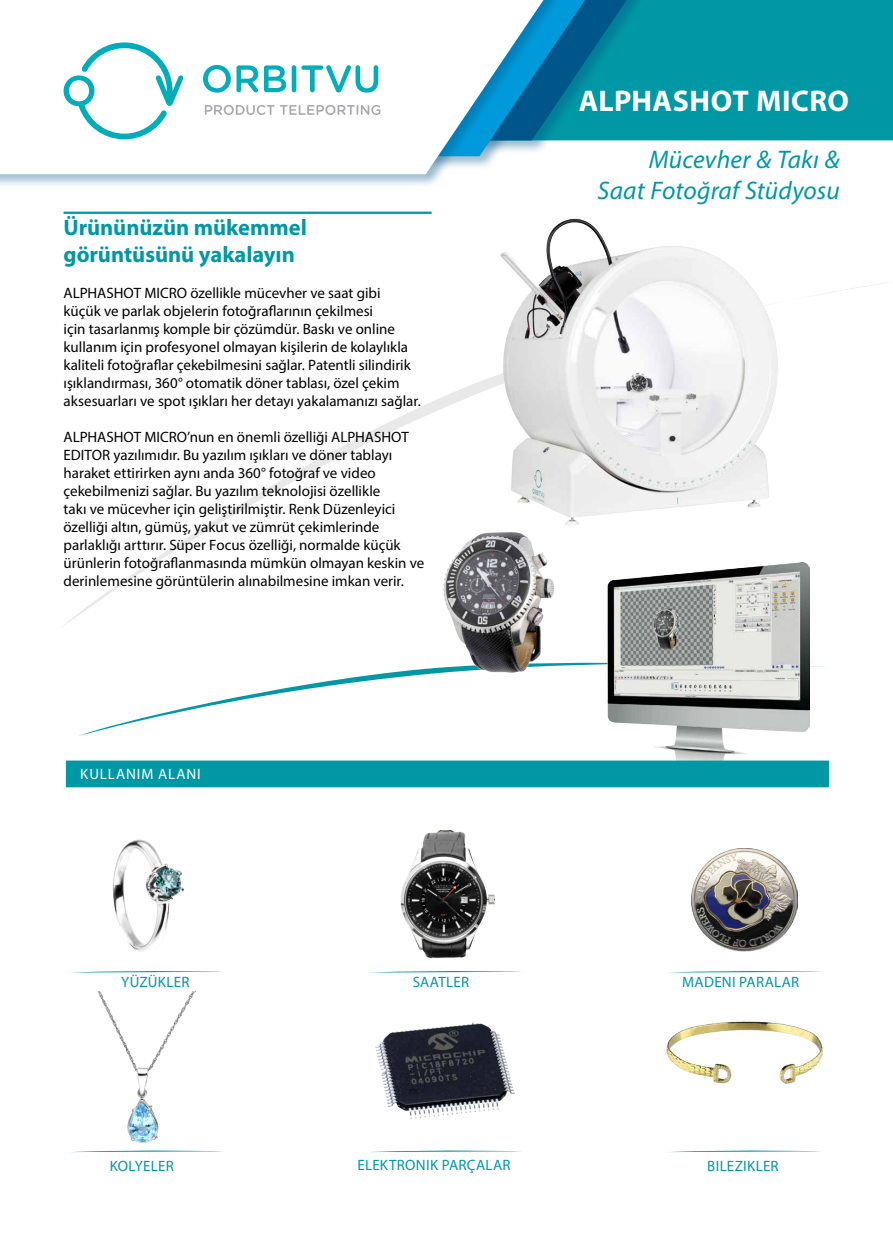
<style>
.page{position:relative;width:893px;height:1234px;background:#fff}
.page>*{position:absolute;margin:0;border:0;box-sizing:border-box;transform-origin:0 0}
.t1{font:700 30px "Myriad Pro";letter-spacing:.01em;color:#fff}
.t2{font:italic 25.5px/30.6px "Myriad Pro";letter-spacing:.01em;color:#0098a5;text-align:right}
.t3{font:700 22.5px/27px "Myriad Pro";letter-spacing:-.005em;color:#0098a5}
.t4{font:15px/18px "Myriad Pro";color:#000}
.t5{font:15px "Myriad Pro";letter-spacing:.01em;color:#0098a5}
.t6{font:15px "Myriad Pro";letter-spacing:.06em;color:#fff}
</style>
<div class="page">
<svg style="left:65px;top:284px;width:812px;height:345px"></svg>
<svg style="left:79px;top:655px;width:746px;height:81px"></svg>
<hr style="left:64px;top:211px;width:368px;height:3px;background:#0098a5">
<div style="left:0;top:0;width:893px;height:140px;background:#0098a5"></div>
<div style="left:0;top:0;width:686px;height:155px;background:#005689;opacity:.4"></div>
<div style="left:0;top:0;width:633px;height:170px;background:#005689;opacity:.4"></div>
<div style="left:0;top:0;width:581px;height:188px;background:#005689;opacity:.4"></div>
<svg style="left:0;top:0;width:543px;height:174px;fill:#fff"></svg>
<svg style="left:64px;top:42px;width:119px;height:97px"></svg>
<svg style="left:203px;top:65px;width:55px;height:28px"></svg>
<svg style="left:264px;top:65px;width:22px;height:27px"></svg>
<hr style="left:292px;top:65px;width:4px;height:27px;background:#00aebb;border-radius:2px">
<svg style="left:301px;top:65px;width:77px;height:28px"></svg>
<svg style="left:205px;top:105px;width:175px;height:10px"></svg>
<img style="left:443px;top:531px;width:110px;height:141px">
<img style="left:608px;top:562px;width:201px;height:198px">
<img style="left:493px;top:218px;width:287px;height:309px">
<svg style="left:89px;top:971px;width:134px;height:1px"></svg>
<img style="left:112px;top:839px;width:72px;height:112px">
<svg style="left:387px;top:971px;width:135px;height:1px"></svg>
<img style="left:400px;top:830px;width:96px;height:129px">
<svg style="left:686px;top:971px;width:135px;height:1px"></svg>
<img style="left:692px;top:848px;width:105px;height:103px">
<svg style="left:115px;top:1150px;width:89px;height:1px"></svg>
<img style="left:98px;top:991px;width:98px;height:150px">
<svg style="left:414px;top:1150px;width:89px;height:1px"></svg>
<img style="left:376px;top:1021px;width:139px;height:96px">
<svg style="left:713px;top:1150px;width:89px;height:1px"></svg>
<img style="left:667px;top:1021px;width:155px;height:61px">
<div style="left:67px;top:761px;width:761px;height:25px;background:#0098a5"></div>
<div style="left:66px;top:760px;width:763px;height:27px;border:2px solid #0098a5"></div>
<h1 class="t1" style="left:579px;top:81px;width:272px">ALPHASHOT MICRO</h1>
<h3 class="t3" style="left:64px;top:213px;width:245px">Ürününüzün mükemmel görüntüsünü yakalayın</h3>
<p class="t4" style="left:64px;top:283px;width:359px">ALPHASHOT MICRO özellikle mücevher ve saat gibi küçük ve parlak objelerin fotoğraflarının çekilmesi<br>için tasarlanmış komple bir çözümdür. Baskı ve online kullanım için profesyonel olmayan kişilerin de kolaylıkla kaliteli fotoğraflar çekebilmesini sağlar. Patentli silindirik ışıklandırması, 360° otomatik döner tablası, özel çekim aksesuarları ve spot ışıkları her detayı yakalamanızı sağlar.</p>
<p class="t4" style="left:64px;top:427px;width:362px">ALPHASHOT MICRO’nun en önemli özelliği ALPHASHOT EDITOR yazılımıdır. Bu yazılım ışıkları ve döner tablayı haraket ettirirken aynı anda 360° fotoğraf ve video çekebilmenizi sağlar. Bu yazılım teknolojisi özellikle<br>takı ve mücevher için geliştirilmiştir. Renk Düzenleyici özelliği altın, gümüş, yakut ve zümrüt çekimlerinde parlaklığı arttırır. Süper Focus özelliği, normalde küçük ürünlerin fotoğraflanmasında mümkün olmayan keskin ve derinlemesine görüntülerin alınabilmesine imkan verir.</p>
<p class="t6" style="left:80px;top:764px;width:122px">KULLANIM ALANI</p>
<h2 class="t2" style="left:598px;top:144px;width:244px">Mücevher &amp; Takı &amp;<br>Saat Fotoğraf Stüdyosu</h2>
<p class="t5" style="left:121px;top:972px;width:46px">Yüzükler</p>
<p class="t5" style="left:413px;top:972px;width:17px">Saatler</p>
<p class="t5" style="left:682px;top:972px;width:22px">Madeni</p>
<p class="t5" style="left:739px;top:972px;width:18px">Paralar</p>
<p class="t5" style="left:110px;top:1156px;width:17px">Kolyeler</p>
<p class="t5" style="left:357px;top:1155px;width:17px">Elektronik</p>
<p class="t5" style="left:442px;top:1155px;width:44px">Parçalar</p>
<p class="t5" style="left:707px;top:1156px;width:44px">Bilezikler</p>
</div>
